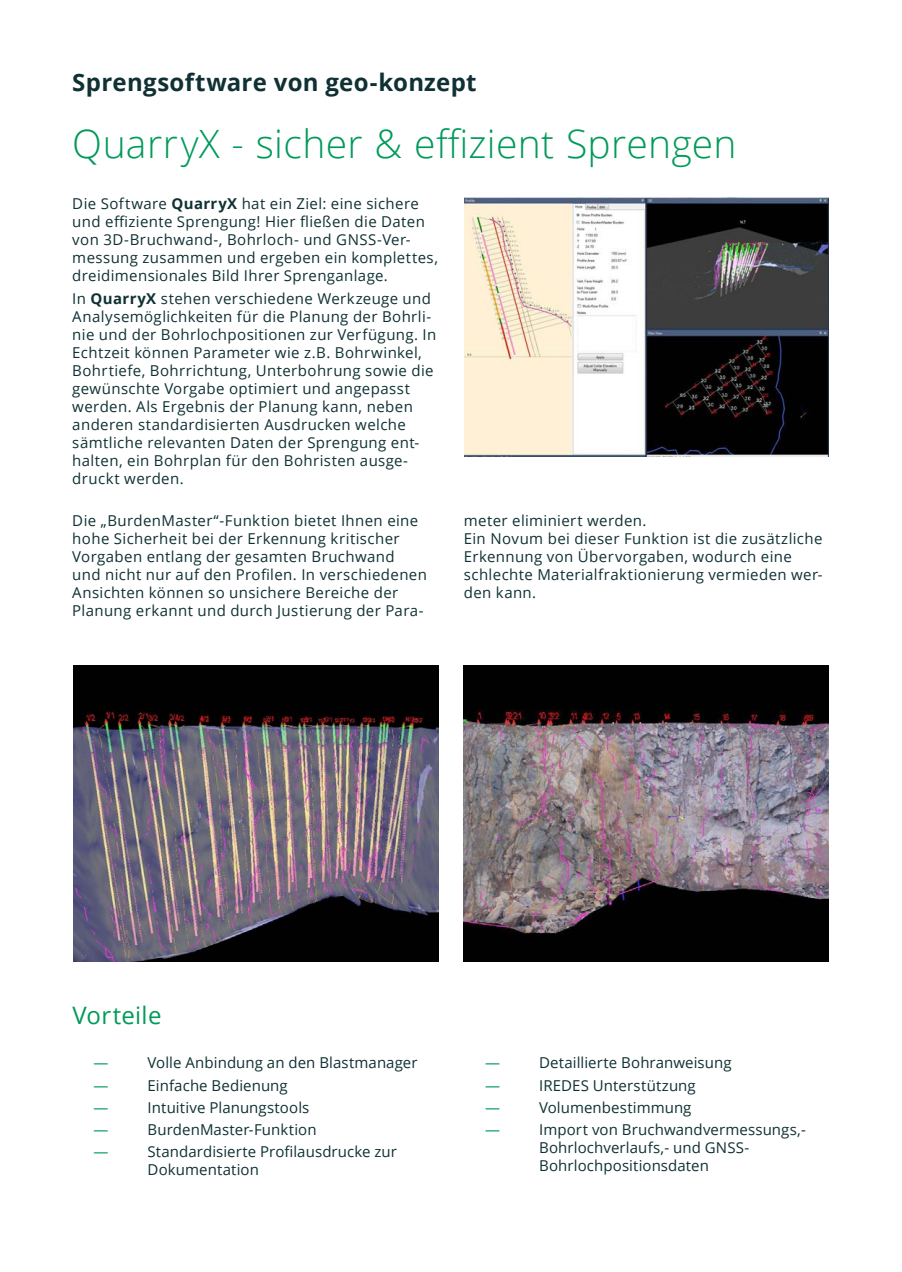
<style>
.page{position:relative;width:902px;height:1272px;background:#fff}
.page>*{position:absolute;margin:0;border:0;box-sizing:border-box;transform-origin:0 0}
.t1{font:300 39px "Open Sans";letter-spacing:.01em;color:#009a5a}
.t2{font:700 24px "Open Sans";letter-spacing:.01em;color:#103133}
.t3{font:24px "Open Sans";letter-spacing:.015em;color:#009a5a}
.t4{font:15px/18px "Open Sans";letter-spacing:.025em;color:#103133}
.t5{font:15px/18px "Open Sans";letter-spacing:.005em;color:#103133}
.t6{font:15px "Open Sans";color:#009a5a}
.s1{font-weight:700}
</style>
<div class="page">
<img style="left:464px;top:198px;width:364px;height:258px">
<img style="left:73px;top:665px;width:365px;height:296px">
<img style="left:464px;top:665px;width:364px;height:296px">
<h2 class="t2" style="left:72px;top:65px;width:406px">Sprengsoftware von geo-konzept</h2>
<h1 class="t1" style="left:72px;top:117px;width:665px">QuarryX - sicher &amp; effizient Sprengen</h1>
<p class="t4" style="left:72px;top:194px;width:367px">Die Software <span class="s1">QuarryX</span> hat ein Ziel: eine sichere und effiziente Sprengung! Hier fließen die Daten von 3D-Bruchwand-, Bohrloch- und GNSS-Ver&shy;messung zusammen und ergeben ein komplettes, dreidimensionales Bild Ihrer Sprenganlage.</p>
<p class="t4" style="left:72px;top:289px;width:365px">In <span class="s1">QuarryX</span> stehen verschiedene Werkzeuge und Analysemöglichkeiten für die Planung der Bohrli&shy;nie und der Bohrlochpositionen zur Verfügung. In Echtzeit können Parameter wie z.B. Bohrwinkel, Bohrtiefe, Bohrrichtung, Unterbohrung sowie die gewünschte Vorgabe optimiert und angepasst werden. Als Ergebnis der Planung kann, neben anderen standardisierten Ausdrucken welche sämtliche relevanten Daten der Sprengung ent&shy;halten, ein Bohrplan für den Bohristen ausge&shy;druckt werden.</p>
<p class="t4" style="left:72px;top:511px;width:356px">Die „BurdenMaster“-Funktion bietet Ihnen eine hohe Sicherheit bei der Erkennung kritischer Vorgaben entlang der gesamten Bruchwand<br>und nicht nur auf den Profilen. In verschiedenen Ansichten können so unsichere Bereiche der Planung erkannt und durch Justierung der Para-</p>
<p class="t4" style="left:464px;top:511px;width:360px">meter eliminiert werden.<br>Ein Novum bei dieser Funktion ist die zusätzliche Erkennung von Übervorgaben, wodurch eine schlechte Materialfraktionierung vermieden wer&shy;den kann.</p>
<h2 class="t3" style="left:73px;top:999px;width:90px">Vorteile</h2>
<p class="t6" style="left:94px;top:1052px;width:16px">—</p>
<p class="t5" style="left:148px;top:1053px;width:271px">Volle Anbindung an den Blastmanager</p>
<p class="t6" style="left:94px;top:1074px;width:16px">—</p>
<p class="t5" style="left:148px;top:1075px;width:142px">Einfache Bedienung</p>
<p class="t6" style="left:94px;top:1097px;width:16px">—</p>
<p class="t5" style="left:148px;top:1097px;width:163px">Intuitive Planungstools</p>
<p class="t6" style="left:94px;top:1119px;width:16px">—</p>
<p class="t5" style="left:148px;top:1120px;width:170px">BurdenMaster-Funktion</p>
<p class="t6" style="left:94px;top:1141px;width:16px">—</p>
<p class="t5" style="left:148px;top:1142px;width:251px">Standardisierte Profilausdrucke zur<br>Dokumentation</p>
<p class="t6" style="left:485px;top:1052px;width:16px">—</p>
<p class="t5" style="left:539px;top:1053px;width:194px">Detaillierte Bohranweisung</p>
<p class="t6" style="left:485px;top:1074px;width:16px">—</p>
<p class="t5" style="left:539px;top:1075px;width:158px">IREDES Unterstützung</p>
<p class="t6" style="left:485px;top:1096px;width:16px">—</p>
<p class="t5" style="left:539px;top:1097px;width:154px">Volumenbestimmung</p>
<p class="t6" style="left:485px;top:1119px;width:16px">—</p>
<p class="t5" style="left:539px;top:1120px;width:268px">Import von Bruchwandvermessungs,-<br>Bohrlochverlaufs,- und GNSS-<br>Bohrlochpositionsdaten</p>
</div>
